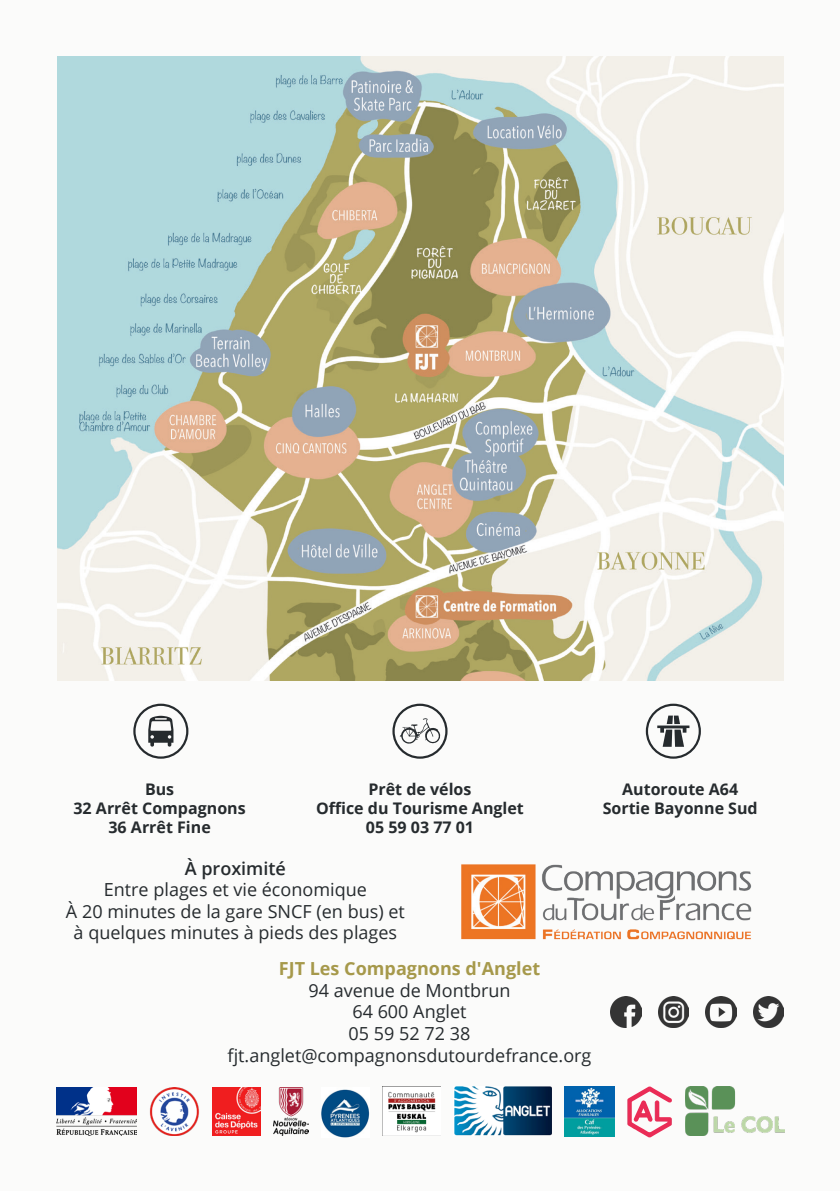
<style>
.page{position:relative;width:840px;height:1191px;background:#fff}
.page>*{position:absolute;margin:0;border:0;box-sizing:border-box;transform-origin:0 0}
.LABEUR{font:18px/21.6px "Open Sans";color:#262b2e;text-align:center}
.LABEUR-2{font:700 18px "Open Sans";color:#a6994b}
.LABEUR-3{font:600 18px "Open Sans";color:#262b2e}
.LABEUR-4{font:700 16px "Open Sans";color:#262b2e}
</style>
<div class="page">
<div style="left:0;top:0;width:839px;height:1191px;background:#fbfbfa"></div>
<svg style="left:148px;top:716px;width:25px;height:30px"></svg>
<div style="left:133px;top:703px;width:55px;height:55px;border:2px solid #262b2e;border-radius:50%"></div>
<svg style="left:399px;top:718px;width:42px;height:26px"></svg>
<div style="left:392px;top:703px;width:55px;height:55px;border:2px solid #262b2e;border-radius:50%"></div>
<div style="left:645px;top:703px;width:55px;height:55px;border:2px solid #262b2e;border-radius:50%"></div>
<svg style="left:657px;top:715px;width:32px;height:32px"></svg>
<img style="left:461px;top:864px;width:291px;height:75px">
<img style="left:658px;top:996px;width:30px;height:31px">
<img style="left:610px;top:996px;width:30px;height:31px">
<img style="left:753px;top:996px;width:30px;height:31px">
<img style="left:705px;top:996px;width:30px;height:31px">
<img style="left:56px;top:1088px;width:81px;height:47px">
<img style="left:454px;top:1086px;width:97px;height:49px">
<img style="left:382px;top:1086px;width:58px;height:49px">
<img style="left:685px;top:1086px;width:99px;height:49px">
<img style="left:150px;top:1088px;width:49px;height:47px">
<img style="left:212px;top:1088px;width:48px;height:47px">
<img style="left:273px;top:1088px;width:35px;height:47px">
<img style="left:321px;top:1089px;width:48px;height:49px">
<img style="left:564px;top:1086px;width:50px;height:50px">
<svg style="left:627px;top:1086px;width:45px;height:51px"></svg>
<img style="left:58px;top:57px;width:724px;height:623px">
<p class="LABEUR-4" style="left:145px;top:778px;width:31px">Bus</p>
<p class="LABEUR-4" style="left:73px;top:797px;width:174px">32 Arrêt Compagnons</p>
<p class="LABEUR-4" style="left:108px;top:816px;width:104px">36 Arrêt Fine</p>
<p class="LABEUR-4" style="left:368px;top:778px;width:104px">Prêt de vélos</p>
<p class="LABEUR-4" style="left:316px;top:797px;width:209px">Office du Tourisme Anglet</p>
<p class="LABEUR-4" style="left:366px;top:816px;width:110px">05 59 03 77 01</p>
<p class="LABEUR-3" style="left:185px;top:855px;width:103px">À proximité</p>
<p class="LABEUR" style="left:104px;top:878px;width:264px">Entre plages et vie économique</p>
<p class="LABEUR" style="left:66px;top:900px;width:340px">À 20 minutes de la gare SNCF (en bus) et à quelques minutes à pieds des plages</p>
<p class="LABEUR-2" style="left:279px;top:956px;width:263px">FJT Les Compagnons d'Anglet</p>
<p class="LABEUR" style="left:308px;top:979px;width:204px">94 avenue de Montbrun</p>
<p class="LABEUR" style="left:352px;top:1000px;width:116px">64 600 Anglet</p>
<p class="LABEUR" style="left:348px;top:1022px;width:123px">05 59 52 72 38</p>
<p class="LABEUR" style="left:227px;top:1044px;width:365px">fjt.anglet@compagnonsdutourdefrance.org</p>
<p class="LABEUR-4" style="left:621px;top:778px;width:117px">Autoroute A64</p>
<p class="LABEUR-4" style="left:602px;top:797px;width:156px">Sortie Bayonne Sud</p>
</div>
